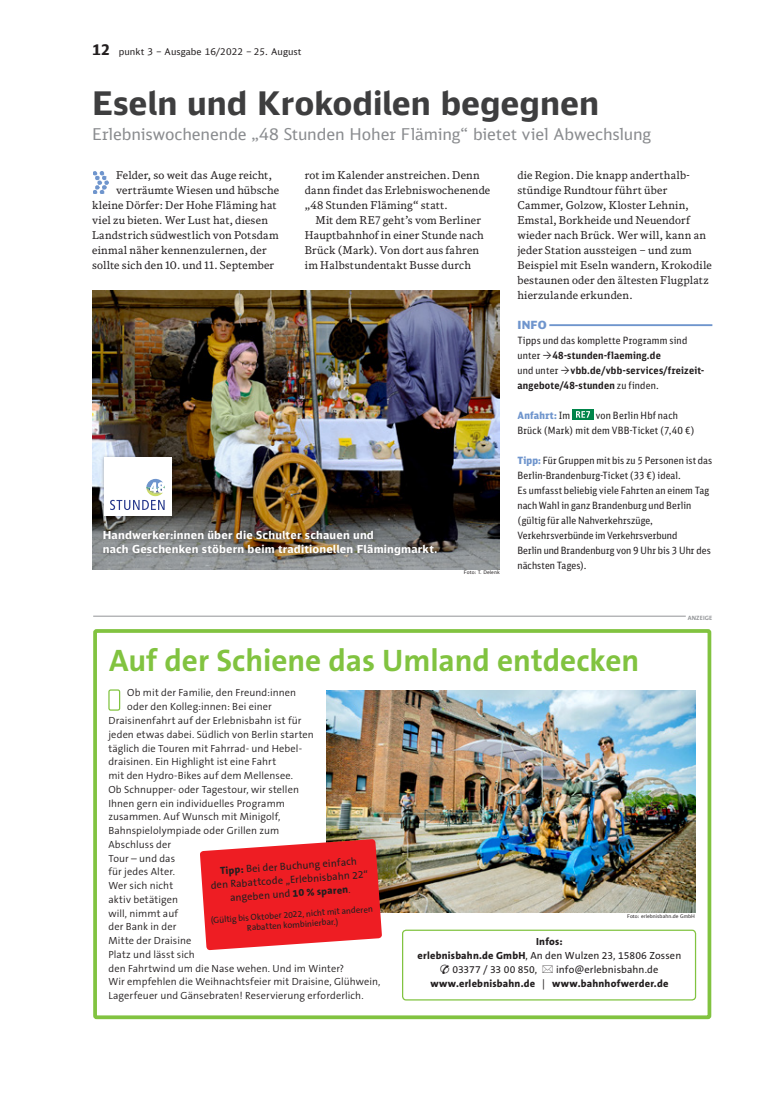
<style>
.page{position:relative;width:762px;height:1117px;background:#fff}
.page>*{position:absolute;margin:0;border:0;box-sizing:border-box;transform-origin:0 0}
.t1{font:700 32.5px "DB Sans Alternate";letter-spacing:-.005em;color:#3e3e3f}
.t2{font:700 31.25px "The Sans B W7";letter-spacing:-.005em;color:#81c340}
.t3{font:16.25px "DB Sans";letter-spacing:-.005em;color:#8a8c8f}
.t4{font:900 11.25px "DB Sans Alternate";color:#6f95cd}
.t5{font:700 11px/14.4px "DB Sans Alternate";letter-spacing:.015em;color:#fff}
.t6{font:10.75px/15px "DB News";letter-spacing:.02em;color:#231f20}
.t7{font:300 10.38px "The Sans B W4";letter-spacing:.005em;color:#231f20}
.t8{font:10.38px/13.8px "The Sans B W5 Plain";letter-spacing:.005em;color:#231f20;text-align:center}
.t9{font:800 10.38px/13.8px "The Sans B W8";letter-spacing:.02em;color:#231f20}
.t10{font:10px/15px "DB Sans Cond";letter-spacing:.01em;color:#231f20}
.t11{font:700 10px/15px "DB Sans Cond";letter-spacing:.025em;color:#231f20}
.t12{font:900 10px "DB Sans Cond";letter-spacing:.03em;color:#6f95cd}
.t13{font:9.38px "DB Sans";letter-spacing:.01em;color:#231f20}
.t14{font:8.75px/10px "The Sans B W5 Plain";color:#231f20;text-align:center}
.t15{font:700 6.25px "The Sans B W7";letter-spacing:.025em;color:#939598}
.t16{font:5px "DB Sans Alternate";letter-spacing:.01em;color:#231f20}
.s1{font-weight:700;font-size:15px}
.s2{font-weight:400}
.s3{font-weight:400;color:#231f20}
.s4{font-weight:900;color:#6f95cd}
.s5{font-family:"The Sans B W8";font-weight:800}
.s6{font-family:"The Sans B W4";font-weight:300}
.s7{font-family:"Punkt 3 regular"}
.s8{font-family:"The Sans B W5 Plain";font-weight:400}
</style>
<div class="page">
<hr style="left:549px;top:324px;width:163px;height:2px;background:#6f95cd">
<svg style="left:572px;top:409px;width:22px;height:10px"></svg>
<svg style="left:576px;top:411px;width:14px;height:6px"></svg>
<img style="left:93px;top:171px;width:16px;height:22px">
<img style="left:92px;top:290px;width:407px;height:279px">
<div style="left:99px;top:527px;width:341px;height:32px;background:#231f20;opacity:.35"></div>
<div style="left:100px;top:453px;width:76px;height:67px;background:#231f20;opacity:.35"></div>
<div style="left:104px;top:457px;width:68px;height:59px;background:#fff"></div>
<svg style="left:110px;top:479px;width:55px;height:31px"></svg>
<hr style="left:93px;top:615px;width:593px;height:1px;background:#939598">
<div style="left:93px;top:629px;width:618px;height:389px;border:4px solid #81c340;border-radius:2px"></div>
<img style="left:327px;top:690px;width:368px;height:222px">
<svg style="left:200px;top:838px;width:182px;height:112px"></svg>
<div style="left:402px;top:929px;width:294px;height:71px;border:1px solid #81c340;border-radius:4px"></div>
<div style="left:108px;top:689px;width:12px;height:21px;border:1px solid #81c340;border-radius:2px"></div>
<p class="t13" style="left:92px;top:46px;width:211px"><span class="s1">12</span> punkt 3 – Ausgabe 16/2022 – 25. August</p>
<p class="t1" style="left:92px;top:83px;width:508px">Eseln und Krokodilen begegnen</p>
<p class="t3" style="left:92px;top:123px;width:560px">Erlebniswochenende „48 Stunden Hoher Fläming“ bietet viel Abwechslung</p>
<p class="t6" style="left:116px;top:167px;width:157px">Felder, so weit das Auge reicht,</p>
<p class="t6" style="left:116px;top:182px;width:165px">verträumte Wiesen und hübsche</p>
<p class="t6" style="left:92px;top:197px;width:186px">kleine Dörfer: Der Hohe Fläming hat</p>
<p class="t6" style="left:92px;top:212px;width:177px">viel zu bieten. Wer Lust hat, diesen</p>
<p class="t6" style="left:92px;top:227px;width:188px">Landstrich südwestlich von Potsdam</p>
<p class="t6" style="left:92px;top:242px;width:176px">einmal näher kennenzulernen, der</p>
<p class="t6" style="left:92px;top:257px;width:184px">sollte sich den 10. und 11. September</p>
<p class="t6" style="left:305px;top:167px;width:176px">rot im Kalender anstreichen. Denn</p>
<p class="t6" style="left:305px;top:182px;width:187px">dann findet das Erlebniswochenende</p>
<p class="t6" style="left:305px;top:197px;width:145px">„48 Stunden Fläming“ statt.</p>
<p class="t6" style="left:315px;top:212px;width:167px">Mit dem RE7 geht’s vom Berliner</p>
<p class="t6" style="left:305px;top:227px;width:181px">Hauptbahnhof in einer Stunde nach</p>
<p class="t6" style="left:305px;top:242px;width:176px">Brück (Mark). Von dort aus fahren</p>
<p class="t6" style="left:305px;top:257px;width:168px">im Halbstundentakt Busse durch</p>
<p class="t6" style="left:517px;top:167px;width:196px">die Region. Die knapp anderthalb&shy;stündige Rundtour führt über Cammer, Golzow, Kloster Lehnin, Emstal, Borkheide und Neuendorf wieder nach Brück. Wer will, kann an jeder Station aussteigen – und zum Beispiel mit Eseln wandern, Krokodile bestaunen oder den ältesten Flugplatz hierzulande erkunden.</p>
<p class="t4" style="left:517px;top:317px;width:31px">Info</p>
<p class="t11" style="left:517px;top:332px;width:188px"><span class="s2">Tipps und das komplette Programm sind unter</span> 48-stunden-flaeming.de<br><span class="s2">und unter</span> vbb.de/vbb-services/freizeit&shy;angebote/-48-stunden <span class="s2">zu finden.</span></p>
<p class="t12" style="left:517px;top:409px;width:54px">Anfahrt: <span class="s3">Im</span></p>
<p class="t10" style="left:517px;top:407px;width:179px;text-indent:78px">von Berlin Hbf nach<br>Brück (Mark) mit dem VBB-Ticket (7,40 €)</p>
<p class="t10" style="left:517px;top:452px;width:196px"><span class="s4">Tipp:</span> Für Gruppen mit bis zu 5 Personen ist das Berlin-Brandenburg-Ticket (33 €) ideal.<br>Es umfasst beliebig viele Fahrten an einem Tag nach Wahl in ganz Brandenburg und Berlin (gültig für alle Nahverkehrszüge, Verkehrsverbünde im Verkehrsverbund<br>Berlin und Brandenburg von 9 Uhr bis 3 Uhr des nächsten Tages).</p>
<p class="t5" style="left:103px;top:527px;width:336px">Handwerker:innen über die Schulter schauen und<br>nach Geschenken stöbern beim traditionellen Flämingmarkt.</p>
<p class="t16" style="left:464px;top:569px;width:37px">Foto: T. Delenk</p>
<p class="t2" style="left:109px;top:640px;width:532px">Auf der Schiene das Umland entdecken</p>
<p class="t15" style="left:688px;top:613px;width:26px">Anzeige</p>
<p class="t7" style="left:127px;top:686px;width:170px">Ob mit der Familie, den Freund:innen</p>
<p class="t7" style="left:127px;top:700px;width:146px">oder den Kolleg:innen: Bei einer</p>
<p class="t7" style="left:108px;top:713px;width:195px">Draisinenfahrt auf der Erlebnisbahn ist für</p>
<p class="t7" style="left:108px;top:727px;width:207px">jeden etwas dabei. Südlich von Berlin starten</p>
<p class="t7" style="left:108px;top:741px;width:194px">täglich die Touren mit Fahrrad- und Hebel-</p>
<p class="t7" style="left:108px;top:755px;width:169px">draisinen. Ein Highlight ist eine Fahrt</p>
<p class="t7" style="left:108px;top:768px;width:186px">mit den Hydro-Bikes auf dem Mellensee.</p>
<p class="t7" style="left:108px;top:782px;width:192px">Ob Schnupper- oder Tagestour, wir stellen</p>
<p class="t7" style="left:108px;top:796px;width:178px">Ihnen gern ein individuelles Programm</p>
<p class="t7" style="left:108px;top:810px;width:173px">zusammen. Auf Wunsch mit Minigolf,</p>
<p class="t7" style="left:108px;top:823px;width:172px">Bahnspielolympiade oder Grillen zum</p>
<p class="t7" style="left:108px;top:837px;width:64px">Abschluss der</p>
<p class="t7" style="left:108px;top:851px;width:68px">Tour – und das</p>
<p class="t7" style="left:108px;top:865px;width:68px">für jedes Alter.</p>
<p class="t7" style="left:108px;top:878px;width:66px">Wer sich nicht</p>
<p class="t7" style="left:108px;top:892px;width:71px">aktiv betätigen</p>
<p class="t7" style="left:108px;top:906px;width:71px">will, nimmt auf</p>
<p class="t7" style="left:108px;top:920px;width:69px">der Bank in der</p>
<p class="t7" style="left:108px;top:933px;width:84px">Mitte der Draisine</p>
<p class="t7" style="left:108px;top:947px;width:88px">Platz und lässt sich</p>
<p class="t7" style="left:108px;top:961px;width:237px">den Fahrtwind um die Nase wehen. Und im Winter?</p>
<p class="t7" style="left:108px;top:975px;width:274px">Wir empfehlen die Weihnachtsfeier mit Draisine, Glühwein,</p>
<p class="t7" style="left:108px;top:988px;width:257px">Lagerfeuer und Gänsebraten! Reservierung erforderlich.</p>
<p class="t8" style="left:209px;top:864px;width:159px;rotate:-4deg"><span class="s5">Tipp:</span> Bei der Buchung einfach<br>den Rabattcode „Erlebnisbahn 22“ angeben und <span class="s5">10 % sparen</span><span class="s6">.</span></p>
<p class="t14" style="left:210px;top:915px;width:164px;rotate:-4deg">(Gültig bis Oktober 2022, nicht mit anderen<br>Rabatten kombinierbar.)</p>
<p class="t16" style="left:627px;top:912px;width:69px">Foto: erlebnisbahn.de GmbH</p>
<p class="t9" style="left:536px;top:934px;width:28px">Infos:</p>
<p class="t8" style="left:417px;top:948px;width:265px"><span class="s5">erlebnisbahn.de GmbH</span>, An den Wulzen 23, 15806 Zossen</p>
<p class="t8" style="left:440px;top:962px;width:98px"><span class="s7">h</span> 03377 / 33 00 850,</p>
<p class="t9" style="left:430px;top:962px;width:240px;text-indent:126px"><span class="s8">info@erlebnisbahn.de </span>www.erlebnisbahn.de <span class="s8">|</span> www.bahnhofwerder.de</p>
</div>
